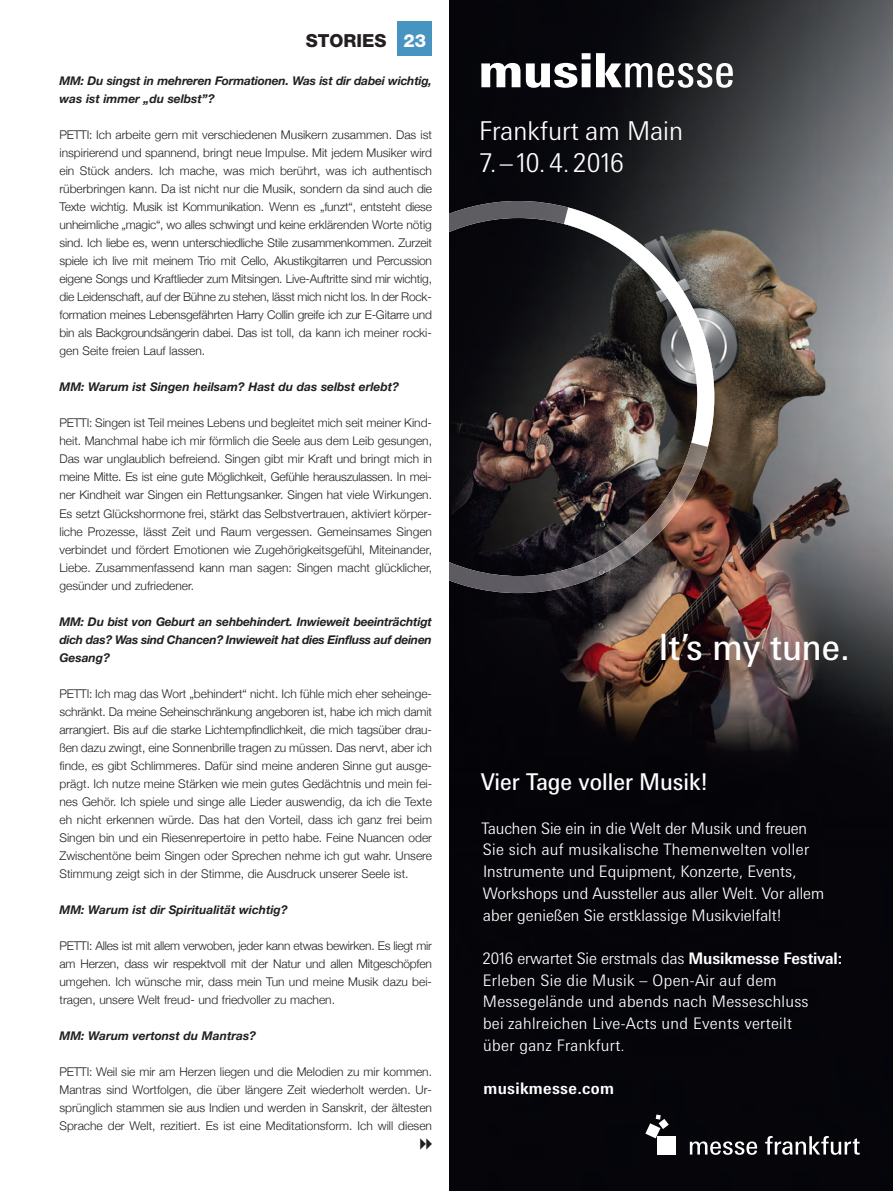
<style>
.page{position:relative;width:893px;height:1191px;background:#fff}
.page>*{position:absolute;margin:0;border:0;box-sizing:border-box;transform-origin:0 0}
.t1{font:36.15px "Messe Univers";color:#fff}
.t2{font:300 25.95px "Messe Univers";color:#fff}
.t3{font:23.1px "Messe Univers";color:#fff}
.t4{font:800 18px "Helvetica Neue";color:#231f20}
.t5{font:300 15.9px/21.6px "Messe Univers";color:#fff}
.t6{font:300 15.9px/21.6px "Messe Univers";letter-spacing:.02em;color:#fff}
.t7{font:700 15.9px "Messe Univers";letter-spacing:.02em;color:#fff}
.t8{font:300 12px/18px "Helvetica Neue";color:#231f20;text-align:justify}
.t9{font:italic 700 12px/18px "Helvetica Neue";letter-spacing:-.015em;color:#231f20}
.s1{color:#fff}
.s2{font-style:inherit}
.s3{font-weight:700}
</style>
<div class="page">
<div style="left:398px;top:21px;width:34px;height:34px;background:#4794c0"></div>
<img style="left:450px;top:0;width:443px;height:1190px">
<div style="left:658px;top:1136px;width:18px;height:18px;background:#fff"></div>
<svg style="left:645px;top:1114px;width:24px;height:24px"></svg>
<svg style="left:690px;top:1141px;width:67px;height:13px"></svg>
<svg style="left:765px;top:1136px;width:95px;height:18px"></svg>
<img style="left:607px;top:583px;width:285px;height:133px">
<img style="left:450px;top:201px;width:198px;height:49px">
<img style="left:673px;top:447px;width:42px;height:71px">
<img style="left:624px;top:487px;width:49px;height:75px">
<img style="left:575px;top:541px;width:49px;height:44px">
<img style="left:450px;top:561px;width:125px;height:32px">
<svg style="left:564px;top:207px;width:158px;height:240px;background:#5f5a58"></svg>
<svg style="left:481px;top:63px;width:39px;height:24px"></svg>
<svg style="left:526px;top:53px;width:64px;height:35px"></svg>
<svg style="left:596px;top:53px;width:137px;height:35px"></svg>
<h3 class="t4" style="left:306px;top:34px;width:122px">STORIES <span class="s1">23</span></h3>
<p class="t9" style="left:60px;top:73px;width:374px">MM: Du singst in mehreren Formationen. <span class="s2">Wa</span>s ist dir dabei <span class="s2">wichtig, </span>was ist immer „du <span class="s2">selbst”?</span></p>
<p class="t8" style="left:60px;top:125px;width:374px">PETTI: Ich arbeite gern mit verschiedenen Mu sikern zusammen. Das ist inspirierend und spannend, bringt neue Impulse. Mit jedem Musiker wird ein Stück anders. Ich mache, was mich berührt, was ich authentisch rüberbringen kann. Da ist nicht nur die Musik, sondern da sind auch die Texte wichtig. Musik ist Kommunikation. Wenn es „funzt“, entsteht diese unheimliche „magic“, wo alles schwingt und keine erklärenden Worte nötig sind. Ich liebe es, wenn unterschiedliche Stile zusammenkommen. Zurzeit spiele ich live mit meinem Trio mit Cello, Akustik gitarren und Percussion eigene Songs und Kraftlieder zum Mit singen. Live-Auftritte sind mir wichtig, die Leidenschaft, auf der Bühne zu stehen, lässt mich nicht los. In der Rock - formation meines Lebens gefähr ten Harry Collin greife ich zur E-Gitarre und bin als Backgroundsängerin dabei. Das ist toll, da kann ich meiner rocki&shy;gen Seite freien Lauf lassen.</p>
<p class="t9" style="left:60px;top:379px;width:341px">MM: <span class="s2">Wa</span>rum ist Singen heilsam? Hast du das selbst <span class="s2">erlebt?</span></p>
<p class="t8" style="left:60px;top:413px;width:374px">PETTI: Singen ist Teil meines Lebens und begleitet mich seit meiner Kind - heit. Manchmal habe ich mir förmlich die Seele aus dem Leib gesungen, Das war unglaublich befreiend. Singen gibt mir Kraft und bringt mich in meine Mitte. Es ist eine gute Möglichkeit, Gefühle herauszulassen. In mei&shy;ner Kindheit war Singen ein Rettungsanker. Singen hat viele Wirkungen.<br>Es setzt Glückshormone frei, stärkt das Selbstvertrauen, aktiviert körper&shy;liche Prozesse, lässt Zeit und Raum vergessen. Gemeinsames Singen verbindet und fördert Emotionen wie Zugehörigkeitsgefühl, Miteinander, Liebe. Zusammenfassend kann man sagen: Singen macht glücklicher, gesünder und zufriedener.</p>
<p class="t9" style="left:60px;top:613px;width:374px;text-align:justify">MM: Du bist von Geburt an sehbehindert. Inwieweit <span class="s2">beeinträchtigt </span>dich das? <span class="s2">Wa</span>s sind Chancen? Inwieweit hat dies Einfluss auf <span class="s2">deinen Gesang?</span></p>
<p class="t8" style="left:60px;top:683px;width:374px">PETTI: Ich mag das Wort „behindert“ nicht. Ich fühle mich eher seheinge&shy;schränkt. Da meine Seheinschränkung angeboren ist, habe ich mich damit arrangiert. Bis auf die starke Lichtempfindlichkeit, die mich tagsüber drau&shy;ßen dazu zwingt, eine Sonnenbrille tragen zu müssen. Das nervt, aber ich finde, es gibt Schlimmeres. Dafür sind meine anderen Sinne gut ausge&shy;prägt. Ich nutze meine Stärken wie mein gutes Gedächtnis und mein fei&shy;nes Gehör. Ich spiele und singe alle Lieder auswendig, da ich die Texte eh nicht erkennen würde. Das hat den Vorteil, dass ich ganz frei beim Singen bin und ein Riesenrepertoire in petto habe. Feine Nuancen oder Zwischentöne beim Singen oder Sprechen nehme ich gut wahr. Unsere Stimmung zeigt sich in der Stimme, die Ausdruck unserer Seele ist.</p>
<p class="t9" style="left:60px;top:901px;width:230px">MM: <span class="s2">Wa</span>rum ist dir Spiritualität wichtig?</p>
<p class="t8" style="left:60px;top:935px;width:374px">PETTI: Alles ist mit allem verwoben, jeder kann etwas bewirken. Es liegt mir am Herzen, dass wir respektvoll mit der Natur und allen Mitgeschöpfen umgehen. Ich wünsche mir, dass mein Tun und meine Musik dazu bei&shy;tragen, unsere Welt freud- und friedvoller zu machen.</p>
<p class="t9" style="left:60px;top:1027px;width:198px">MM: <span class="s2">Wa</span>rum vertonst du <span class="s2">Mantras?</span></p>
<p class="t8" style="left:60px;top:1061px;width:374px">PETTI: Weil sie mir am Herzen liegen und die Melodien zu mir kommen.<br>Mantras sind Wortfolgen, die über längere Zeit wiederholt werden. Ur - sprünglich stammen sie aus Indien und werden in Sanskrit, der ältesten Sprache der Welt, rezitiert. Es ist eine Meditationsform. Ich will diesen</p>
<h2 class="t2" style="left:479px;top:121px;width:206px">Frankfurt am Main</h2>
<h2 class="t2" style="left:479px;top:154px;width:146px">7. – 10. 4. 2016</h2>
<h1 class="t1" style="left:658px;top:630px;width:193px">It’s my tune.</h1>
<h3 class="t3" style="left:481px;top:771px;width:228px">Vier Tage voller Musik!</h3>
<p class="t5" style="left:481px;top:819px;width:345px">Tauchen Sie ein in die Welt der Musik und freuen Sie sich auf musikalische Themenwelten voller Instru mente und Equipment, Konzerte, Events, Workshops und Aussteller aus aller Welt. Vor allem aber genießen Sie erstklassige Musikvielfalt!</p>
<h3 class="t6" style="left:482px;top:949px;width:361px">2016 erwartet Sie erstmals das <span class="s3">Musikmesse Festival:<br></span>Erleben Sie die Musik – Open-Air auf dem<br>Messe gelände und abends nach Messeschluss<br>bei zahl reichen Live-Acts und Events verteilt<br>über ganz Frankfurt.</h3>
<h3 class="t7" style="left:483px;top:1079px;width:132px">musikmesse.com</h3>
</div>
